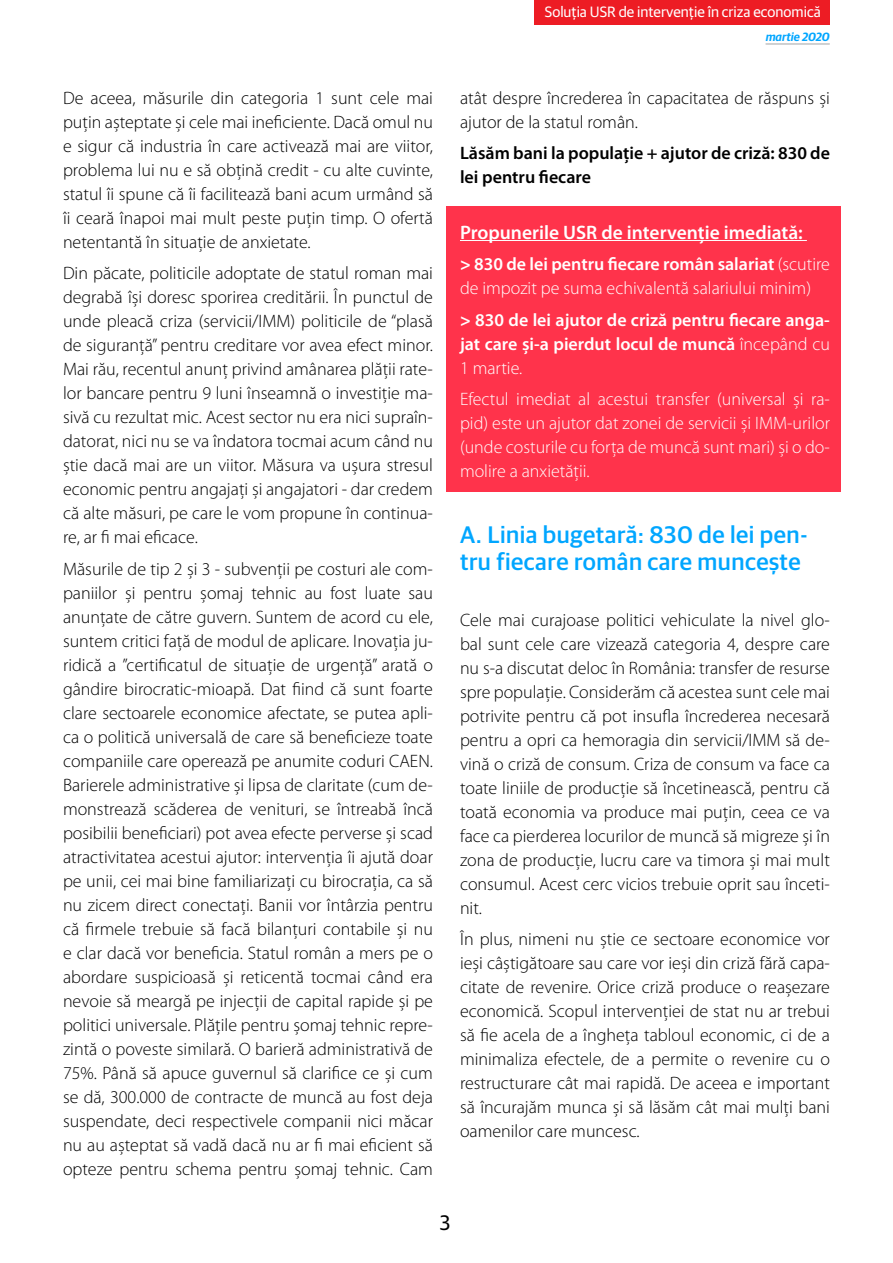
<style>
.page{position:relative;width:893px;height:1263px;background:#fff}
.page>*{position:absolute;margin:0;border:0;box-sizing:border-box;transform-origin:0 0}
.Intertitlu_ALBASTRU{font:500 24px/27px "Guardian Sans";letter-spacing:.02em;color:#00a6ff}
.t1{font:21px "Guardian Sans";color:#000}
.text_normal{font:600 19.5px "Myriad Pro";color:#fff}
.text_normal-2{font:300 18px/24px "Myriad Pro";color:#000;text-align:justify}
.text_normal-3{font:300 18px/24px "Myriad Pro";color:#fff}
.text_normal-4{font:600 18px/24px "Myriad Pro";color:#fff;text-align:justify}
.text_normal_bold{font:600 18px/24px "Myriad Pro";color:#000}
.t2{font:15px "Guardian Sans";color:#fff}
.t3{font:italic 600 12px "Guardian Sans";color:#00a6ff}
.s1{font-weight:700}
.s2{font-weight:600}
.s3{font-weight:300}
</style>
<div class="page">
<div style="left:535px;top:0;width:295px;height:25px;background:#ed1c24"></div>
<hr style="left:766px;top:43px;width:64px;height:1px;background:#cecfd0">
<hr style="left:766px;top:44px;width:64px;height:1px;background:#cecfd0">
<div style="left:446px;top:206px;width:395px;height:285px;background:#ff334b"></div>
<hr style="left:460px;top:240px;width:347px;height:1px;background:#fff">
<p class="t2" style="left:545px;top:1px;width:277px">Soluția USR de intervenție în criza economică</p>
<p class="t3" style="left:766px;top:28px;width:65px">martie 2020</p>
<p class="text_normal-2" style="left:63px;top:86px;width:372px">De aceea, măsurile din categoria 1 sunt cele mai puțin așteptate și cele mai ineficiente. Dacă omul nu e sigur că industria în care activează mai are viitor, problema lui nu e să obțină credit - cu alte cuvinte, statul îi spune că îi facilitează bani acum urmând să îi ceară înapoi mai mult peste puțin timp. O ofertă netentantă în situație de anxietate.</p>
<p class="text_normal-2" style="left:63px;top:261px;width:372px">Din păcate, politicile adoptate de statul roman mai degrabă își doresc sporirea creditării. În punctul de unde pleacă criza (servicii/IMM) politicile de “plasă de siguranță” pentru creditare vor avea efect minor.<br>Mai rău, recentul anunț privind amânarea plății rate&shy;lor bancare pentru 9 luni înseamnă o investiție ma&shy;sivă cu rezultat mic. Acest sector nu era nici supraîn&shy;datorat, nici nu se va îndatora tocmai acum când nu știe dacă mai are un viitor. Măsura va ușura stresul economic pentru angajați și angajatori - dar credem că alte măsuri, pe care le vom propune în continua&shy;re, ar fi mai eficace.</p>
<p class="text_normal-2" style="left:63px;top:557px;width:372px">Măsurile de tip 2 și 3 - subvenții pe costuri ale com&shy;paniilor și pentru șomaj tehnic au fost luate sau anunțate de către guvern. Suntem de acord cu ele, suntem critici față de modul de aplicare. Inovația ju&shy;ridică a ”certificatul de situație de urgență” arată o gândire birocratic-mioapă. Dat fiind că sunt foarte clare sectoarele economice afectate, se putea apli&shy;ca o politică universală de care să beneficieze toate companiile care operează pe anumite coduri CAEN.<br>Barierele administrative și lipsa de claritate (cum de&shy;monstrează scăderea de venituri, se întreabă încă posibilii beneficiari) pot avea efecte perverse și scad atractivitatea acestui ajutor: intervenția îi ajută doar pe unii, cei mai bine familiarizați cu birocrația, ca să nu zicem direct conectați. Banii vor întârzia pentru că firmele trebuie să facă bilanțuri contabile și nu e clar dacă vor beneficia. Statul român a mers pe o abordare suspicioasă și reticentă tocmai când era nevoie să meargă pe injecții de capital rapide și pe politici universale. Plățile pentru șomaj tehnic repre&shy;zintă o poveste similară. O barieră administrativă de 75%. Până să apuce guvernul să clarifice ce și cum se dă, 300.000 de contracte de muncă au fost deja suspendate, deci respectivele companii nici măcar nu au așteptat să vadă dacă nu ar fi mai eficient să opteze pentru schema pentru șomaj tehnic. Cam</p>
<p class="text_normal-2" style="left:460px;top:86px;width:371px">atât despre încrederea în capacitatea de răspuns și ajutor de la statul român.</p>
<p class="text_normal_bold" style="left:460px;top:141px;width:372px">Lăsăm bani la populație + ajutor de criză: 830 de lei pentru fiecare</p>
<p class="text_normal" style="left:460px;top:220px;width:344px">Propunerile USR de intervenție imediată:</p>
<p class="text_normal-3" style="left:460px;top:252px;width:371px"><span class="s1">&gt;</span> <span class="s2">830 de lei pentru fiecare român salariat</span> (scutire de impozit pe suma echivalentă salariului minim)</p>
<p class="text_normal-4" style="left:460px;top:307px;width:371px"><span class="s1">&gt;</span> 830 de lei ajutor de criză pentru fiecare anga&shy;jat care și-a pierdut locul de muncă <span class="s3">începând cu 1 martie.</span></p>
<p class="text_normal-3" style="left:460px;top:387px;width:372px;text-align:justify">Efectul imediat al acestui transfer (universal și ra&shy;pid) este un ajutor dat zonei de servicii și IMM-urilor (unde costurile cu forța de muncă sunt mari) și o do&shy;molire a anxietății.</p>
<p class="Intertitlu_ALBASTRU" style="left:460px;top:519px;width:349px">A. Linia bugetară: 830 de lei pen&shy;tru fiecare român care muncește</p>
<p class="text_normal-2" style="left:460px;top:608px;width:372px">Cele mai curajoase politici vehiculate la nivel glo&shy;bal sunt cele care vizează categoria 4, despre care nu s-a discutat deloc în România: transfer de resurse spre populație. Considerăm că acestea sunt cele mai potrivite pentru că pot insufla încrederea necesară pentru a opri ca hemoragia din servicii/IMM să de&shy;vină o criză de consum. Criza de consum va face ca toate liniile de producție să încetinească, pentru că toată economia va produce mai puțin, ceea ce va face ca pierderea locurilor de muncă să migreze și în zona de producție, lucru care va timora și mai mult consumul. Acest cerc vicios trebuie oprit sau înceti&shy;nit.</p>
<p class="text_normal-2" style="left:460px;top:927px;width:371px">În plus, nimeni nu știe ce sectoare economice vor ieși câștigătoare sau care vor ieși din criză fără capa&shy;citate de revenire. Orice criză produce o reașezare economică. Scopul intervenției de stat nu ar trebui să fie acela de a îngheța tabloul economic, ci de a minimaliza efectele, de a permite o revenire cu o restructurare cât mai rapidă. De aceea e important să încurajăm munca și să lăsăm cât mai mulți bani oamenilor care muncesc.</p>
<p class="t1" style="left:440px;top:1207px;width:12px">3</p>
</div>
